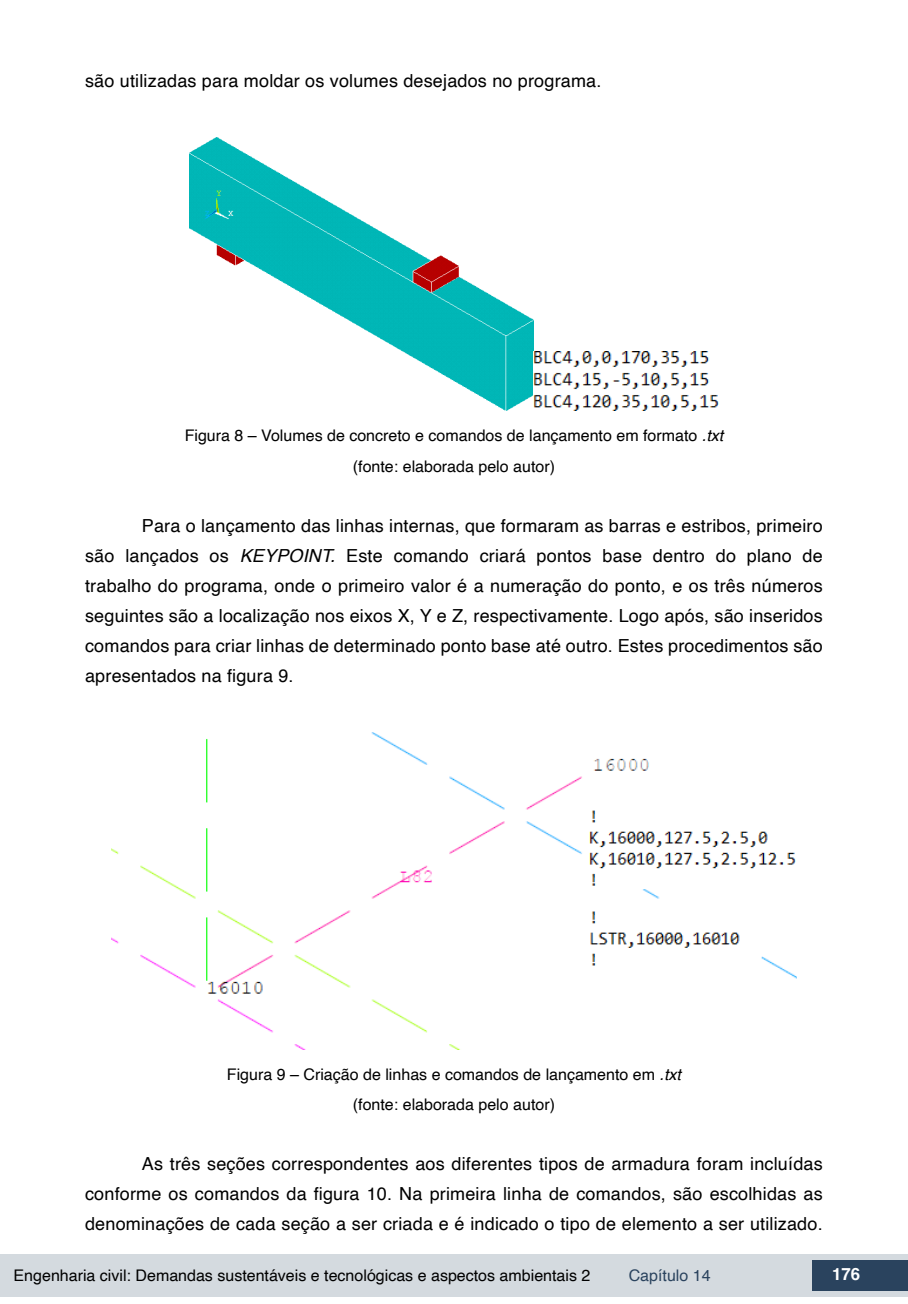
<style>
.page{position:relative;width:908px;height:1304px;background:#fff}
.page>*{position:absolute;margin:0;border:0;box-sizing:border-box;transform-origin:0 0}
.t1{font:18px/30px "Helvetica";letter-spacing:.01em;color:#000;text-align:justify}
.t2{font:700 16.8px "Helvetica";color:#fff}
.t3{font:16px/30.6px "Helvetica";color:#000;text-align:center}
.t4{font:16px "Helvetica";color:#2a435e}
.s1{font-style:italic}
</style>
<div class="page">
<div style="left:0;top:1254px;width:906px;height:43px;background:#d4dadf"></div>
<div style="left:812px;top:1261px;width:95px;height:30px;background:#2a435e"></div>
<img style="left:189px;top:137px;width:344px;height:274px">
<img style="left:533px;top:351px;width:185px;height:60px">
<img style="left:111px;top:732px;width:685px;height:317px">
<p class="t1" style="left:85px;top:66px;width:517px">são utilizadas para moldar os volumes desejados no programa.</p>
<p class="t3" style="left:185px;top:421px;width:540px">Figura 8 – Volumes de concreto e comandos de lançamento em formato <span class="s1">.txt </span>(fonte: elaborada pelo autor)</p>
<p class="t1" style="left:85px;top:511px;width:738px;text-indent:57px">Para o lançamento das linhas internas, que formaram as barras e estribos, primeiro são lançados os <span class="s1">KEYPOINT.</span> Este comando criará pontos base dentro do plano de trabalho do programa, onde o primeiro valor é a numeração do ponto, e os três números seguintes são a localização nos eixos X, Y e Z, respectivamente. Logo após, são inseridos comandos para criar linhas de determinado ponto base até outro. Estes procedimentos são apresentados na figura 9.</p>
<p class="t3" style="left:227px;top:1059px;width:455px">Figura 9 – Criação de linhas e comandos de lançamento em <span class="s1">.txt </span>(fonte: elaborada pelo autor)</p>
<p class="t1" style="left:85px;top:1149px;width:738px;text-indent:57px">As três seções correspondentes aos diferentes tipos de armadura foram incluídas conforme os comandos da figura 10. Na primeira linha de comandos, são escolhidas as denominações de cada seção a ser criada e é indicado o tipo de elemento a ser utilizado.</p>
<p class="t3" style="left:14px;top:1260px;width:578px">Engenharia civil: Demandas sustentáveis e tecnológicas e aspectos ambientais 2</p>
<p class="t4" style="left:628px;top:1263px;width:83px">Capítulo 14</p>
<p class="t2" style="left:831px;top:1264px;width:30px">176</p>
</div>
